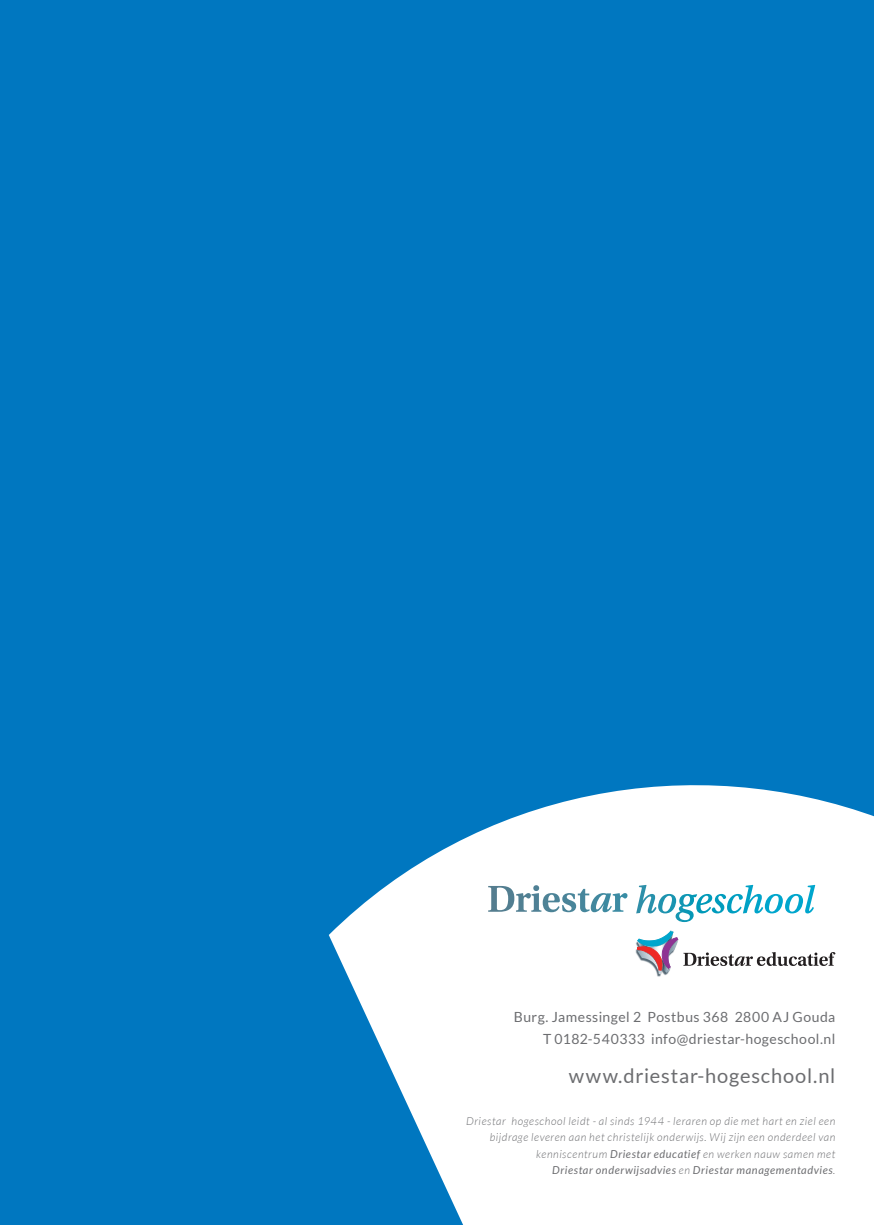
<style>
.page{position:relative;width:874px;height:1225px;background:#fff}
.page>*{position:absolute;margin:0;border:0;box-sizing:border-box;transform-origin:0 0}
.t1{font:20px "Lato";letter-spacing:.04em;color:#6c6d70}
.t2{font:14px/22.6px "Lato";letter-spacing:.035em;color:#6c6d70;text-align:right}
.t3{font:italic 300 11px/16.4px "Lato";letter-spacing:.05em;color:#6c6d70;text-align:right}
.s1{font-weight:400}
</style>
<div class="page">
<div style="left:0;top:0;width:873px;height:1225px;background:#0077c0"></div>
<svg style="left:328px;top:785px;width:545px;height:440px;fill:#fff"></svg>
<svg style="left:635px;top:885px;width:179px;height:37px;background:#c6e9f1"></svg>
<svg style="left:488px;top:885px;width:139px;height:27px;background:#bed1d9"></svg>
<img style="left:600px;top:897px;width:112px;height:114px">
<svg style="left:636px;top:930px;width:199px;height:44px;background:#dedbdf"></svg>
<p class="t2" style="left:513px;top:1005px;width:323px">Burg. Jamessingel 2 Postbus 368 2800 AJ Gouda<br>T 0182-540333 info@driestar-hogeschool.nl</p>
<h1 class="t1" style="left:568px;top:1065px;width:268px">www.driestar-hogeschool.nl</h1>
<p class="t3" style="left:466px;top:1112px;width:370px">Driestar hogeschool leidt - al sinds 1944 - leraren op die met hart en ziel een bijdrage leveren aan het christelijk onderwijs. Wij zijn een onderdeel van kenniscentrum <span class="s1">Driestar educatief</span> en werken nauw samen met<br><span class="s1">Driestar onderwijsadvies</span> en <span class="s1">Driestar managementadvies</span>.</p>
</div>
